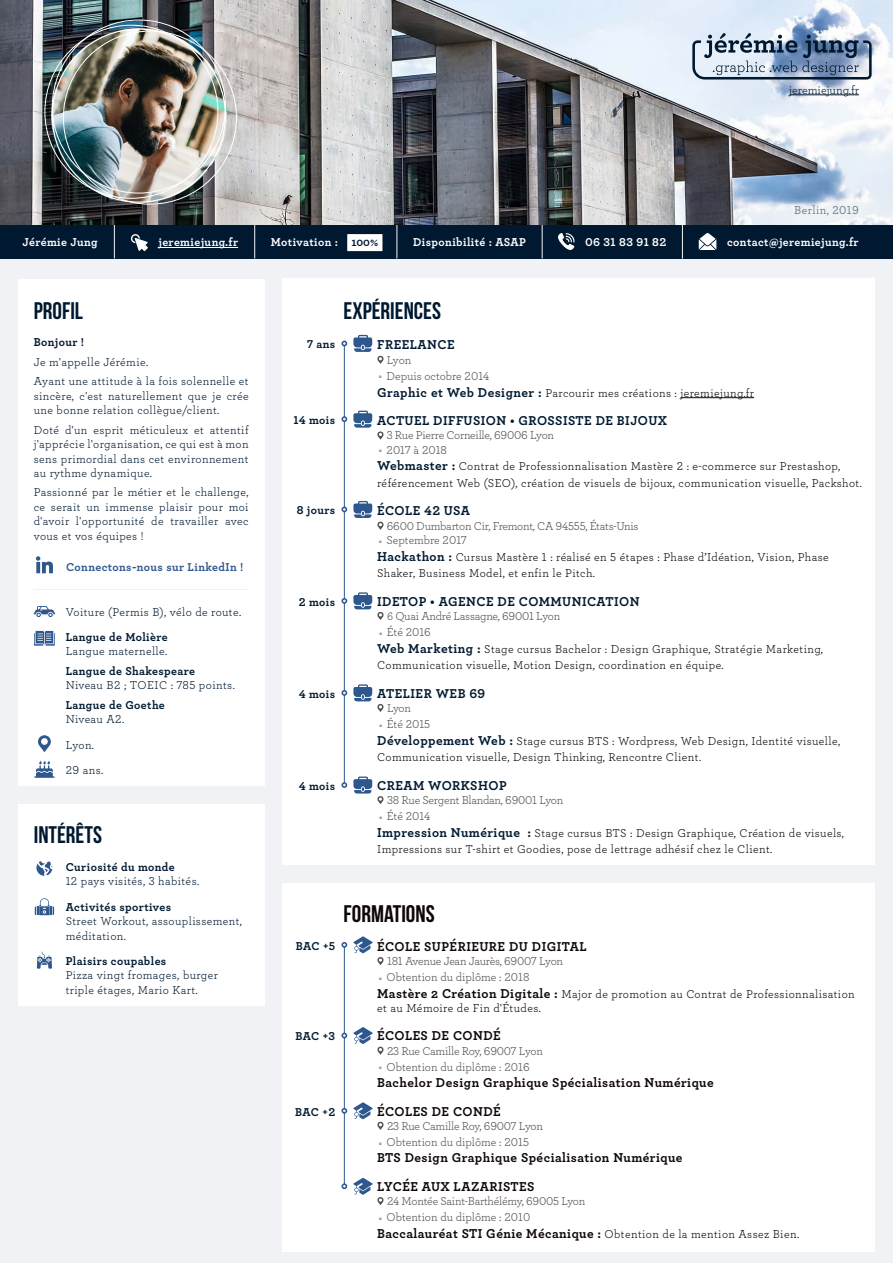
<style>
.page{position:relative;width:893px;height:1263px;background:#f0f2f5}
.page>*{position:absolute;margin:0;border:0;box-sizing:border-box;transform-origin:0 0}
.t1{font:700 24px "Bebas Neue";color:#001930}
.t2{font:700 24px "Bebas Neue";color:#0e0607}
.t3{font:700 13.5px/28.3px "Archer";letter-spacing:.035em;color:#0e0607}
.t4{font:700 13.5px "Archer";letter-spacing:.035em;color:#001930}
.t5{font:12px/16.4px "Archer";letter-spacing:.035em;color:#0e0607}
.t6{font:12px/14.4px "Archer";letter-spacing:.035em;color:#001930}
.t7{font:12px/16.2px "Archer";letter-spacing:-.02em;color:#505050}
.t8{font:700 12px "Archer";letter-spacing:.035em;color:#001930}
.t9{font:12px/16.2px "Archer";color:#505050}
.t10{font:700 12px "Archer";letter-spacing:.035em;color:#fff}
.t11{font:700 12px "Archer";letter-spacing:.035em;color:#2e578e}
.t12{font:12px "Archer";color:#001930}
.s1{color:#505050}
.s2{font-weight:700;font-size:13.5px;color:#001930}
.s3{font-weight:700;font-size:13.5px;color:#0e0607}
.s4{color:#0e0607}
.s5{font-weight:400;font-size:12px}
</style>
<div class="page">
<div style="left:0;top:224px;width:893px;height:35px;background:#001930"></div>
<div style="left:18px;top:279px;width:246px;height:507px;background:#fff"></div>
<div style="left:282px;top:279px;width:593px;height:586px;background:#fff"></div>
<div style="left:282px;top:883px;width:593px;height:368px;background:#fff"></div>
<div style="left:18px;top:804px;width:246px;height:201px;background:#fff"></div>
<svg style="left:38px;top:735px;width:13px;height:17px"></svg>
<svg style="left:558px;top:233px;width:17px;height:17px"></svg>
<hr style="left:158px;top:247px;width:80px;height:1px;background:#fff">
<svg style="left:699px;top:233px;width:17px;height:17px"></svg>
<hr style="left:397px;top:224px;width:1px;height:34px;background:#f0f2f5">
<hr style="left:114px;top:224px;width:1px;height:34px;background:#f0f2f5">
<hr style="left:254px;top:224px;width:1px;height:34px;background:#f0f2f5">
<hr style="left:542px;top:224px;width:1px;height:34px;background:#f0f2f5">
<hr style="left:34px;top:589px;width:215px;height:1px;background:#f0f2f5">
<hr style="left:682px;top:224px;width:1px;height:35px;background:#f0f2f5">
<svg style="left:34px;top:606px;width:21px;height:11px"></svg>
<svg style="left:34px;top:631px;width:21px;height:15px"></svg>
<svg style="left:34px;top:761px;width:21px;height:17px"></svg>
<svg style="left:37px;top:952px;width:15px;height:17px"></svg>
<svg style="left:36px;top:859px;width:17px;height:17px"></svg>
<svg style="left:35px;top:898px;width:19px;height:17px"></svg>
<hr style="left:344px;top:343px;width:1px;height:442px;background:#2e578e">
<hr style="left:344px;top:945px;width:1px;height:241px;background:#2e578e">
<svg style="left:341px;top:341px;width:6px;height:5px"></svg>
<svg style="left:341px;top:942px;width:6px;height:6px"></svg>
<svg style="left:341px;top:416px;width:6px;height:6px"></svg>
<svg style="left:341px;top:1033px;width:6px;height:5px"></svg>
<svg style="left:341px;top:1108px;width:6px;height:6px"></svg>
<svg style="left:341px;top:507px;width:6px;height:5px"></svg>
<svg style="left:341px;top:1183px;width:6px;height:6px"></svg>
<svg style="left:341px;top:598px;width:6px;height:6px"></svg>
<svg style="left:341px;top:690px;width:6px;height:6px"></svg>
<svg style="left:341px;top:782px;width:6px;height:6px"></svg>
<img style="left:0;top:0;width:893px;height:224px">
<img style="left:51px;top:28px;width:175px;height:175px">
<div style="left:347px;top:234px;width:35px;height:17px;background:#fff"></div>
<hr style="left:680px;top:397px;width:74px;height:1px;background:#0e0607">
<svg style="left:353px;top:335px;width:31px;height:29px"></svg>
<svg style="left:353px;top:411px;width:31px;height:29px"></svg>
<svg style="left:353px;top:501px;width:31px;height:29px"></svg>
<svg style="left:353px;top:592px;width:31px;height:28px"></svg>
<svg style="left:353px;top:684px;width:31px;height:28px"></svg>
<svg style="left:353px;top:776px;width:31px;height:28px"></svg>
<svg style="left:353px;top:936px;width:31px;height:29px"></svg>
<svg style="left:353px;top:1027px;width:31px;height:28px"></svg>
<svg style="left:353px;top:1102px;width:31px;height:28px"></svg>
<svg style="left:353px;top:1178px;width:31px;height:27px"></svg>
<svg style="left:131px;top:234px;width:17px;height:17px"></svg>
<svg style="left:36px;top:556px;width:17px;height:17px"></svg>
<hr style="left:789px;top:95px;width:70px;height:1px;background:#001930">
<svg style="left:692px;top:33px;width:180px;height:47px"></svg>
<p class="t12" style="left:789px;top:81px;width:71px">jeremiejung.fr</p>
<p class="t6" style="left:794px;top:202px;width:66px">Berlin, 2019</p>
<p class="t10" style="left:23px;top:233px;width:77px">Jérémie Jung</p>
<p class="t10" style="left:158px;top:233px;width:81px">jeremiejung.fr</p>
<p class="t10" style="left:271px;top:233px;width:69px">Motivation :</p>
<p class="t10" style="left:413px;top:233px;width:114px">Disponibilité : ASAP</p>
<p class="t10" style="left:585px;top:233px;width:83px">06 31 83 91 82</p>
<p class="t10" style="left:727px;top:232px;width:133px">contact@jeremiejung.fr</p>
<p class="t8" style="left:351px;top:233px;width:29px">100%</p>
<h1 class="t1" style="left:34px;top:297px;width:51px">PROFIL</h1>
<p class="t8" style="left:34px;top:333px;width:52px">Bonjour !</p>
<p class="t6" style="left:34px;top:352px;width:216px;line-height:19.5px">Je m'appelle Jérémie.<br>Ayant une attitude à la fois solennelle et</p>
<p class="t6" style="left:34px;top:388px;width:216px">sincère, c'est naturellement que je crée une bonne relation collègue/client.</p>
<p class="t6" style="left:34px;top:422px;width:216px;text-align:justify">Doté d'un esprit méticuleux et attentif j'apprécie l'organisation, ce qui est à mon sens primordial dans cet environnement au rythme dynamique.</p>
<p class="t6" style="left:34px;top:485px;width:216px;text-align:justify">Passionné par le métier et le challenge, ce serait un immense plaisir pour moi d'avoir l'opportunité de travailler avec vous et vos équipes !</p>
<p class="t11" style="left:66px;top:557px;width:179px">Connectons-nous sur LinkedIn !</p>
<p class="t6" style="left:66px;top:604px;width:177px">Voiture (Permis B), vélo de route.</p>
<p class="t8" style="left:66px;top:628px;width:104px">Langue de Molière</p>
<p class="t6" style="left:66px;top:644px;width:103px">Langue maternelle.</p>
<p class="t8" style="left:66px;top:661px;width:131px">Langue de Shakespeare</p>
<p class="t6" style="left:66px;top:678px;width:171px">Niveau B2 ; TOEIC : 785 points.</p>
<p class="t8" style="left:66px;top:695px;width:101px">Langue de Goethe</p>
<p class="t6" style="left:66px;top:711px;width:60px">Niveau A2.</p>
<p class="t6" style="left:66px;top:737px;width:30px">Lyon.</p>
<p class="t6" style="left:66px;top:762px;width:39px">29 ans.</p>
<h1 class="t1" style="left:34px;top:822px;width:70px">INTÉRÊTS</h1>
<p class="t8" style="left:66px;top:857px;width:111px">Curiosité du monde</p>
<p class="t6" style="left:66px;top:874px;width:135px">12 pays visités, 3 habités.</p>
<p class="t8" style="left:66px;top:897px;width:107px">Activités sportives</p>
<p class="t6" style="left:66px;top:913px;width:178px">Street Workout, assouplissement, méditation.</p>
<p class="t8" style="left:66px;top:951px;width:102px">Plaisirs coupables</p>
<p class="t6" style="left:66px;top:967px;width:154px">Pizza vingt fromages, burger triple étages, Mario Kart.</p>
<p class="t8" style="left:307px;top:335px;width:30px">7 ans</p>
<p class="t8" style="left:293px;top:410px;width:43px">14 mois</p>
<p class="t8" style="left:297px;top:501px;width:40px">8 jours</p>
<p class="t8" style="left:299px;top:592px;width:38px">2 mois</p>
<p class="t8" style="left:299px;top:684px;width:38px">4 mois</p>
<p class="t8" style="left:299px;top:776px;width:38px">4 mois</p>
<h1 class="t1" style="left:344px;top:297px;width:99px">EXPÉRIENCES</h1>
<p class="t4" style="left:377px;top:334px;width:79px">FREELANCE</p>
<p class="t5" style="left:377px;top:351px;width:378px;text-indent:10px"><span class="s1">Lyon<br>˚ Depuis octobre 2014<br></span><span class="s2">Graphic et Web Designer :</span> Parcourir mes créations : jeremiejung.fr</p>
<p class="t4" style="left:377px;top:410px;width:291px">ACTUEL DIFFUSION • GROSSISTE DE BIJOUX</p>
<p class="t7" style="left:377px;top:428px;width:178px;line-height:14.4px;text-indent:9px">3 Rue Pierre Corneille, 69006 Lyon ˚ 2017 à 2018</p>
<p class="t5" style="left:377px;top:457px;width:486px"><span class="s2">Webmaster :</span> Contrat de Professionnalisation Mastère 2 : e-commerce sur Prestashop, référencement Web (SEO), création de visuels de bijoux, communication visuelle, Packshot.</p>
<p class="t4" style="left:377px;top:500px;width:94px">ÉCOLE 42 USA</p>
<p class="t7" style="left:377px;top:518px;width:263px;line-height:14.4px;text-indent:9px">6600 Dumbarton Cir, Fremont, CA 94555, États-Unis ˚ Septembre 2017</p>
<p class="t5" style="left:377px;top:548px;width:453px"><span class="s2">Hackathon :</span> Cursus Mastère 1 : réalisé en 5 étapes : Phase d’Idéation, Vision, Phase<br>Shaker, Business Model, et enfin le Pitch.</p>
<p class="t4" style="left:377px;top:590px;width:264px">IDETOP • AGENCE DE COMMUNICATION</p>
<p class="t5" style="left:377px;top:607px;width:447px;text-indent:10px"><span class="s1">6 Quai André Lassagne, 69001 Lyon<br>˚ Été 2016<br></span><span class="s2">Web Marketing :</span> Stage cursus Bachelor : Design Graphique, Stratégie Marketing, Communication visuelle, Motion Design, coordination en équipe.</p>
<p class="t4" style="left:377px;top:682px;width:110px">ATELIER WEB 69</p>
<p class="t5" style="left:377px;top:699px;width:464px;text-indent:10px"><span class="s1">Lyon<br>˚ Été 2015<br></span><span class="s2">Développement Web :</span> Stage cursus BTS : Wordpress, Web Design, Identité visuelle, Communication visuelle, Design Thinking, Rencontre Client.</p>
<p class="t4" style="left:377px;top:774px;width:131px">CREAM WORKSHOP</p>
<p class="t5" style="left:377px;top:791px;width:468px;text-indent:10px"><span class="s1">38 Rue Sergent Blandan, 69001 Lyon<br>˚ Été 2014<br></span><span class="s2">Impression Numérique :</span> Stage cursus BTS : Design Graphique, Création de visuels, Impressions sur T-shirt et Goodies, pose de lettrage adhésif chez le Client.</p>
<p class="t8" style="left:296px;top:936px;width:41px">BAC +5</p>
<p class="t8" style="left:295px;top:1027px;width:41px">BAC +3</p>
<p class="t8" style="left:295px;top:1102px;width:41px">BAC +2</p>
<h1 class="t2" style="left:344px;top:900px;width:93px">FORMATIONS</h1>
<p class="t3" style="left:377px;top:931px;width:211px">ÉCOLE SUPÉRIEURE DU DIGITAL</p>
<p class="t9" style="left:377px;top:952px;width:479px;text-indent:10px">181 Avenue Jean Jaurès, 69007 Lyon<br>˚ Obtention du diplôme : 2018<br><span class="s3">Mastère 2 Création Digitale :</span> <span class="s4">Major de promotion au Contrat de Professionnalisation</span></p>
<p class="t5" style="left:377px;top:999px;width:165px">et au Mémoire de Fin d'Études.</p>
<p class="t3" style="left:377px;top:1021px;width:125px">ÉCOLES DE CONDÉ</p>
<p class="t7" style="left:377px;top:1042px;width:167px;text-indent:10px">23 Rue Camille Roy, 69007 Lyon ˚ Obtention du diplôme : 2016</p>
<p class="t3" style="left:377px;top:1067px;width:338px">Bachelor Design Graphique Spécialisation Numérique<br>ÉCOLES DE CONDÉ</p>
<p class="t7" style="left:377px;top:1117px;width:167px;text-indent:10px">23 Rue Camille Roy, 69007 Lyon ˚ Obtention du diplôme : 2015</p>
<p class="t3" style="left:377px;top:1143px;width:307px">BTS Design Graphique Spécialisation Numérique<br>LYCÉE AUX LAZARISTES</p>
<p class="t7" style="left:377px;top:1192px;width:209px;text-indent:10px">24 Montée Saint-Barthélémy, 69005 Lyon ˚ Obtention du diplôme : 2010</p>
<p class="t3" style="left:377px;top:1218px;width:423px">Baccalauréat STI Génie Mécanique : <span class="s5">Obtention de la mention Assez Bien.</span></p>
</div>
